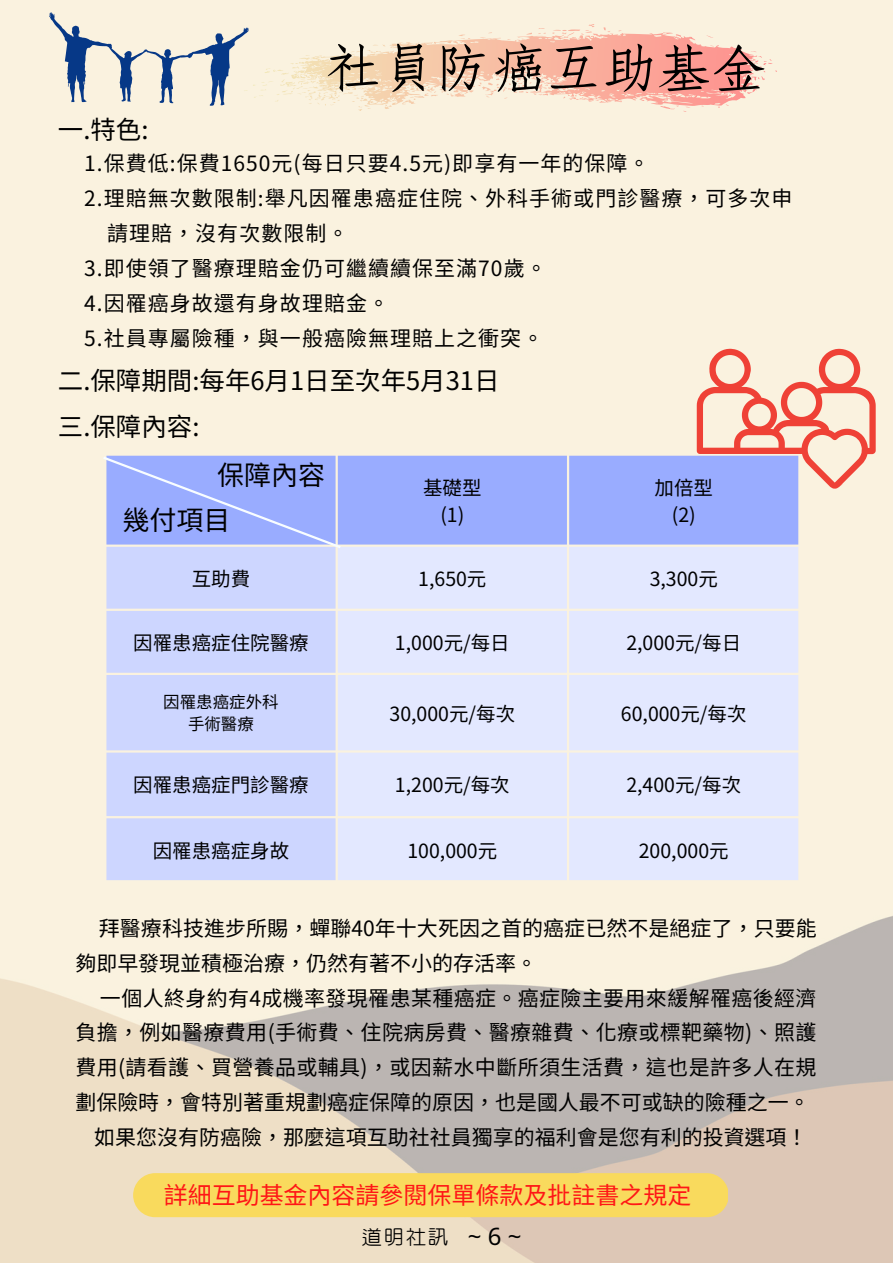
<style>
.page{position:relative;width:893px;height:1264px;background:#fff}
.page>*{position:absolute;margin:0;border:0;box-sizing:border-box;transform-origin:0 0}
.t1{font:60px "cw Te X Fang Song";color:#000}
.t2{font:27px/45.2px "Noto Sans TC";color:#000}
.t3{font:25.5px/45.5px "Noto Sans TC";color:#000}
.t4{font:24px "Noto Sans TC";color:#ff1616}
.t5{font:24px "cw Te X Yen";color:#000}
.t6{font:21px/34.8px "Noto Sans TC";letter-spacing:.02em;color:#000}
.t7{font:21px "Noto Sans TC";letter-spacing:.05em;color:#000}
.t8{font:21px "Noto Sans TC";color:#000}
.t9{font:19.5px/27px "Source Han Sans SC";color:#000;text-align:center}
.t10{font:16.5px/22.5px "Source Han Sans SC";color:#000;text-align:center}
.s1{font-family:"Noto Sans"}
</style>
<div class="page">
<img style="left:0;top:0;width:892px;height:1262px">
<div style="left:343px;top:455px;width:455px;height:89px;background:#99acff"></div>
<div style="left:106px;top:550px;width:229px;height:330px;background:#cdd6ff"></div>
<div style="left:338px;top:547px;width:460px;height:333px;background:#e3e8ff"></div>
<svg style="left:101px;top:455px;width:242px;height:95px"></svg>
<svg style="left:242px;top:0;width:538px;height:144px;fill:#faf2df"></svg>
<div style="left:133px;top:1173px;width:594px;height:44px;background:#f9da5d"></div>
<svg style="left:49px;top:12px;width:200px;height:94px"></svg>
<svg style="left:696px;top:348px;width:179px;height:140px"></svg>
<p class="t3" style="left:58px;top:105px;width:92px">一.特色:</p>
<h1 class="t1" style="left:325px;top:40px;width:443px">社員防癌互助基金</h1>
<p class="t7" style="left:84px;top:147px;width:567px">1.保費低:保費1650元(每日只要4.5元)即享有一年的保障。</p>
<p class="t7" style="left:84px;top:182px;width:710px">2.理賠無次數限制:舉凡因罹患癌症住院、外科手術或門診醫療，可多次申</p>
<p class="t7" style="left:107px;top:217px;width:243px">請理賠，沒有次數限制。</p>
<p class="t7" style="left:84px;top:251px;width:464px">3.即使領了醫療理賠金仍可繼續續保至滿70歲。</p>
<p class="t7" style="left:84px;top:286px;width:306px">4.因罹癌身故還有身故理賠金。</p>
<p class="t7" style="left:84px;top:321px;width:460px">5.社員專屬險種，與一般癌險無理賠上之衝突。</p>
<p class="t3" style="left:58px;top:356px;width:434px">二.保障期間:每年6月 1日至次年5月 31日三.保障內容:</p>
<p class="t2" style="left:122px;top:450px;width:204px;text-indent:95px">保障內容幾付項目</p>
<p class="t9" style="left:423px;top:473px;width:60px">基礎型(1)</p>
<p class="t9" style="left:654px;top:473px;width:60px">加倍型(2)</p>
<p class="t9" style="left:192px;top:564px;width:60px">互助費</p>
<p class="t9" style="left:418px;top:564px;width:70px">1,650元</p>
<p class="t9" style="left:649px;top:564px;width:70px">3,300元</p>
<p class="t9" style="left:133px;top:628px;width:177px">因罹患癌症住院醫療</p>
<p class="t9" style="left:395px;top:628px;width:109px">1,000元/每日</p>
<p class="t9" style="left:626px;top:628px;width:109px">2,000元/每日</p>
<p class="t10" style="left:163px;top:689px;width:117px">因罹患癌症外科手術醫療</p>
<p class="t9" style="left:389px;top:699px;width:125px">30,000元/每次</p>
<p class="t9" style="left:621px;top:699px;width:125px">60,000元/每次</p>
<p class="t9" style="left:133px;top:770px;width:177px">因罹患癌症門診醫療</p>
<p class="t9" style="left:395px;top:770px;width:114px">1,200元/每次</p>
<p class="t9" style="left:626px;top:770px;width:114px">2,400元/每次</p>
<p class="t9" style="left:153px;top:835px;width:138px">因罹患癌症身故</p>
<p class="t9" style="left:407px;top:835px;width:91px">100,000元</p>
<p class="t9" style="left:638px;top:835px;width:91px">200,000元</p>
<p class="t6" style="left:75px;top:909px;width:743px;text-indent:23px">拜醫療科技進步所賜，蟬聯40年十大死因之首的癌症已然不是絕症了，只要能夠即早發現並積極治療，仍然有著不小的存活率。</p>
<p class="t6" style="left:100px;top:979px;width:718px">一個人終身約有4成機率發現罹患某種癌症。癌症險主要用來緩解罹癌後經濟</p>
<p class="t6" style="left:75px;top:1013px;width:742px">負擔，例如醫療費用(手術費、住院病房費、醫療雜費、化療或標靶藥物)、照護</p>
<p class="t6" style="left:75px;top:1048px;width:742px">費用(請看護、買營養品或輔具)，或因薪水中斷所須生活費，這也是許多人在規</p>
<p class="t8" style="left:75px;top:1085px;width:735px">劃保險時，會特別著重規劃癌症保障的原因，也是國人最不可或缺的險種之一。</p>
<p class="t8" style="left:94px;top:1120px;width:715px">如果您沒有防癌險，那麼這項互助社社員獨享的福利會是您有利的投資選項！</p>
<p class="t4" style="left:164px;top:1175px;width:529px">詳細互助基金內容請參閱保單條款及批註書之規定</p>
<p class="t5" style="left:361px;top:1225px;width:162px">道明社訊 <span class="s1">~ 6 ~</span></p>
</div>
